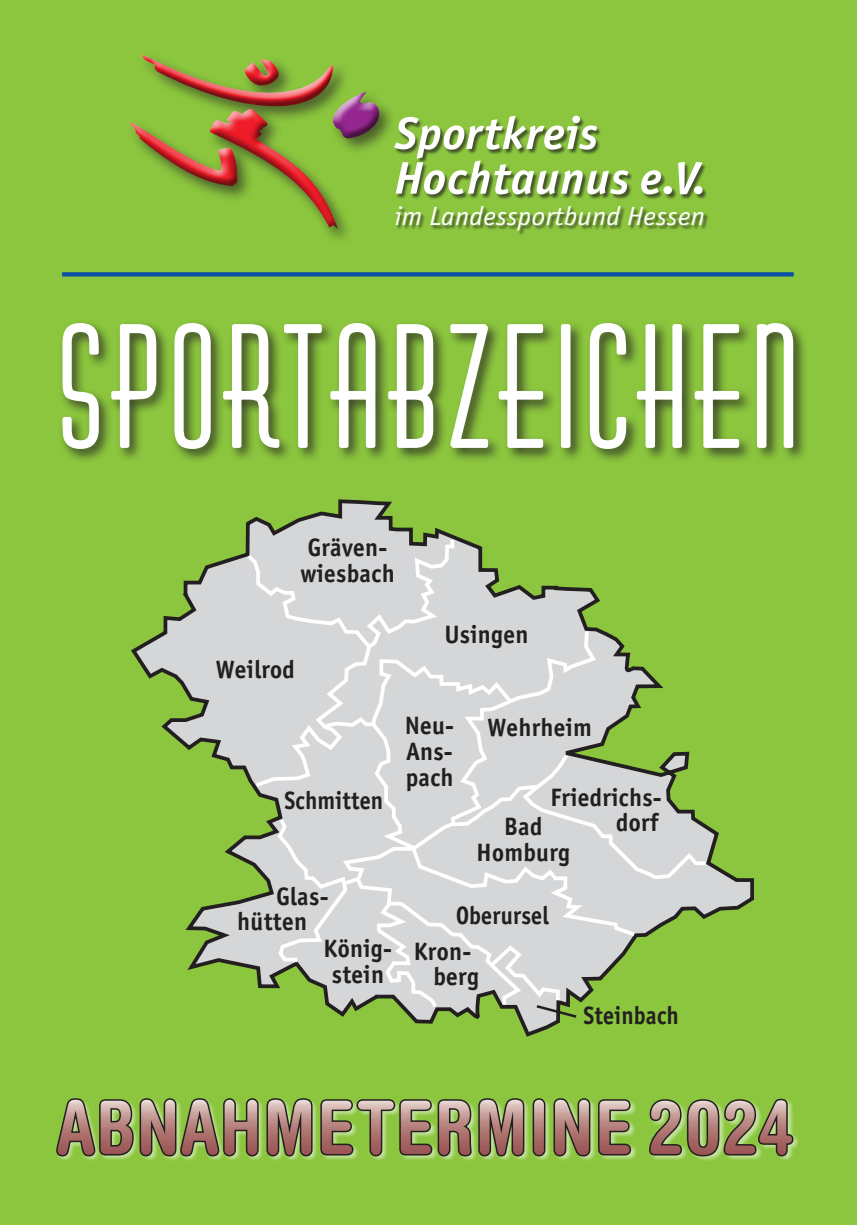
<style>
.page{position:relative;width:857px;height:1225px;background:#fff}
.page>*{position:absolute;margin:0;border:0;box-sizing:border-box;transform-origin:0 0}
.t1{font:700 condensed 74px "Helvetica Rounded";letter-spacing:.035em;color:#fff}
.t2{font:italic 700 49px/44.8px "Sportiv";letter-spacing:.02em;color:#fff}
.t3{font:italic 28px "Sportiv";letter-spacing:.01em;color:#fff;scale:1.07 1}
.t4{font:700 27px/26.2px "Sportiv";letter-spacing:.015em;color:#231f20;scale:.95 1}
.t5{font:700 27px/35.6px "Sportiv";letter-spacing:.015em;color:#231f20;scale:.9 1}
</style>
<div class="page">
<div style="left:0;top:0;width:856px;height:1225px;background:#8bc63e"></div>
<svg style="left:62px;top:272px;width:731px;height:4px;background:#11559c"></svg>
<div style="left:126px;top:60px;width:261px;height:171px;background:#231f20;opacity:.59"></div>
<div style="left:58px;top:319px;width:749px;height:144px;background:#231f20;opacity:.75"></div>
<svg style="left:60px;top:321px;width:735px;height:130px"></svg>
<svg style="left:131px;top:499px;width:623px;height:538px"></svg>
<svg style="left:243px;top:536px;width:466px;height:483px"></svg>
<div style="left:394px;top:117px;width:314px;height:118px;background:#231f20;opacity:.68"></div>
<div style="left:56px;top:1098px;width:743px;height:63px;background:#fff;opacity:.48"></div>
<svg style="left:56px;top:1098px;width:469px;height:60px"></svg>
<div style="left:532px;top:1098px;width:13px;height:58px;border:3px solid #231f20;border-radius:5px"></div>
<svg style="left:551px;top:1098px;width:81px;height:60px"></svg>
<svg style="left:647px;top:1098px;width:147px;height:60px"></svg>
<h2 class="t2" style="left:394px;top:111px;width:314px">Sportkreis<br>Hochtaunus e.V.</h2>
<p class="t3" style="left:394px;top:201px;width:292px">im Landessportbund Hessen</p>
<p class="t4" style="left:300px;top:534px;width:100px">Gräven&shy;wiesbach</p>
<p class="t4" style="left:216px;top:656px;width:85px">Weilrod</p>
<p class="t5" style="left:284px;top:782px;width:111px">Schmitten</p>
<p class="t4" style="left:237px;top:883px;width:98px;line-height:25px;text-indent:39px">Glas&shy;hütten</p>
<p class="t4" style="left:323px;top:934px;width:73px;text-align:center">König&shy;stein</p>
<p class="t4" style="left:444px;top:621px;width:89px">Usingen</p>
<p class="t4" style="left:405px;top:716px;width:198px;line-height:23.4px">Neu- Wehrheim<br>Ans-</p>
<p class="t4" style="left:405px;top:764px;width:52px">pach</p>
<p class="t4" style="left:550px;top:784px;width:119px;line-height:25px;text-align:right">Friedrichs&shy;dorf</p>
<p class="t4" style="left:476px;top:813px;width:100px;text-align:center">Bad<br>Homburg</p>
<p class="t5" style="left:413px;top:898px;width:151px;text-indent:42px">Oberursel<br>Kron-</p>
<p class="t4" style="left:433px;top:963px;width:49px">berg</p>
<p class="t5" style="left:583px;top:997px;width:107px">Steinbach</p>
<h1 class="t1" style="left:57px;top:1082px;width:738px">ABNAHMETERMINE 2024</h1>
</div>
